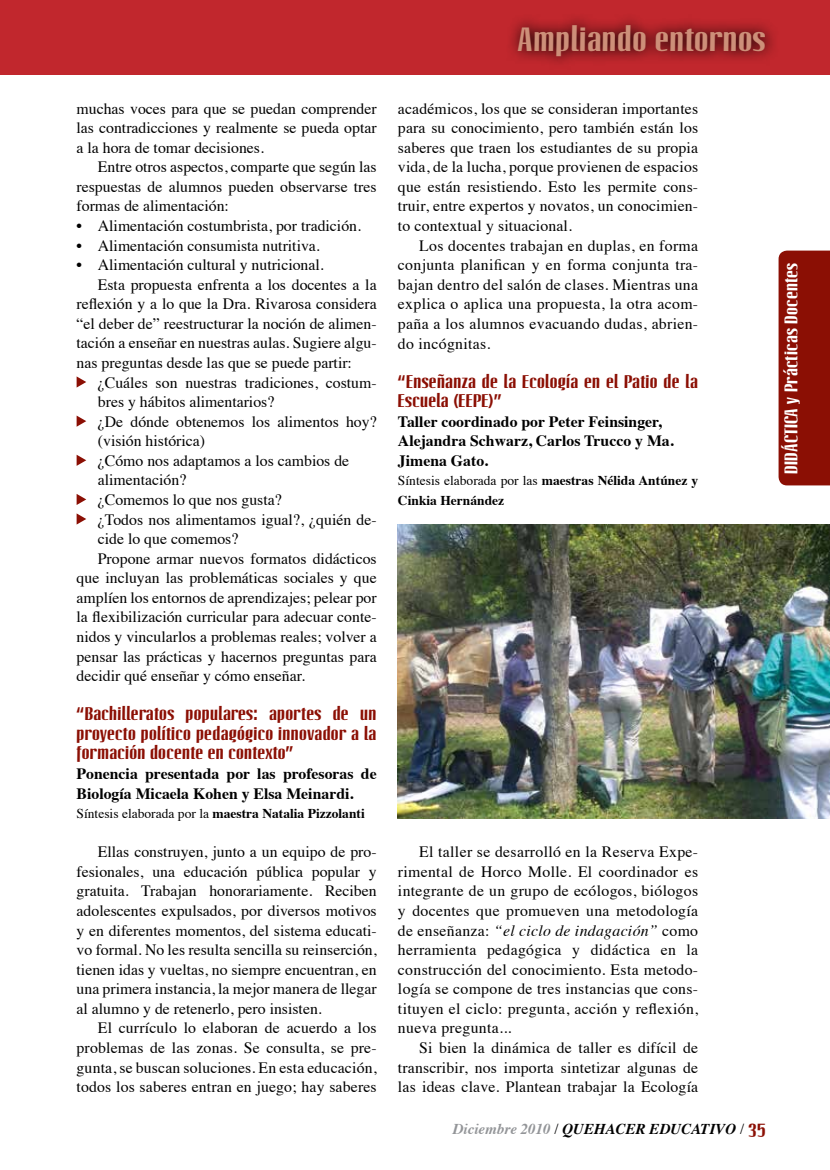
<style>
.page{position:relative;width:830px;height:1170px;background:#fff}
.page>*{position:absolute;margin:0;border:0;box-sizing:border-box;transform-origin:0 0}
.t1{font:700 33px "Linotype Octane";color:#cd8f79}
.t2{font:700 18px/19.5px "Linotype Octane";color:#8b0f04;text-align:justify}
.t3{font:700 18px "Linotype Octane";color:#fff}
.t4{font:15.75px/19.5px "Times";color:#000;text-align:justify}
.t5{font:700 15.75px/19.5px "Times";color:#000}
.t6{font:italic 700 15px "Times";color:#000}
.t7{font:700 13.5px/19.5px "Times";color:#000}
.s1{font-weight:400}
.s2{font-style:italic}
.s3{color:#939598}
.s4{font-weight:400;font-style:normal}
.s5{font-family:"Linotype Octane";font-style:normal;font-size:18px;color:#8b0f04}
</style>
<div class="page">
<div style="left:778px;top:250px;width:51px;height:235px;background:#8b0f04"></div>
<svg style="left:77px;top:376px;width:9px;height:11px"></svg>
<svg style="left:77px;top:416px;width:9px;height:10px"></svg>
<svg style="left:77px;top:455px;width:9px;height:11px"></svg>
<svg style="left:77px;top:494px;width:9px;height:11px"></svg>
<svg style="left:77px;top:513px;width:9px;height:11px"></svg>
<img style="left:398px;top:524px;width:431px;height:294px">
<div style="left:0;top:0;width:829px;height:74px;background:#c1272d"></div>
<svg style="left:511px;top:18px;width:263px;height:46px"></svg>
<p class="t4" style="left:77px;top:97px;width:301px">muchas voces para que se puedan comprender las contradicciones y realmente se pueda optar a la hora de tomar decisiones.</p>
<p class="t4" style="left:77px;top:156px;width:301px;text-indent:21px">Entre otros aspectos, comparte que según las respuestas de alumnos pueden observarse tres formas de alimentación:</p>
<p class="t4" style="left:77px;top:215px;width:286px">• Alimentación costumbrista, por tradición.</p>
<p class="t4" style="left:77px;top:234px;width:245px">• Alimentación consumista nutritiva.</p>
<p class="t4" style="left:77px;top:254px;width:248px">• Alimentación cultural y nutricional.</p>
<p class="t4" style="left:98px;top:273px;width:280px">Esta propuesta enfrenta a los docentes a la</p>
<p class="t4" style="left:77px;top:293px;width:301px">reflexión y a lo que la Dra. Rivarosa considera</p>
<p class="t4" style="left:77px;top:312px;width:301px">“el deber de” reestructurar la noción de alimen-</p>
<p class="t4" style="left:77px;top:332px;width:301px">tación a enseñar en nuestras aulas. Sugiere algu-</p>
<p class="t4" style="left:77px;top:351px;width:277px">nas preguntas desde las que se puede partir:</p>
<p class="t4" style="left:98px;top:371px;width:280px">¿Cuáles son nuestras tradiciones, costum-</p>
<p class="t4" style="left:98px;top:391px;width:178px">bres y hábitos alimentarios?</p>
<p class="t4" style="left:98px;top:410px;width:280px">¿De dónde obtenemos los alimentos hoy?</p>
<p class="t4" style="left:98px;top:430px;width:109px">(visión histórica)</p>
<p class="t4" style="left:98px;top:449px;width:253px">¿Cómo nos adaptamos a los cambios de</p>
<p class="t4" style="left:98px;top:469px;width:90px">alimentación?</p>
<p class="t4" style="left:98px;top:488px;width:185px">¿Comemos lo que nos gusta?</p>
<p class="t4" style="left:98px;top:508px;width:280px">¿Todos nos alimentamos igual?, ¿quién de-</p>
<p class="t4" style="left:98px;top:527px;width:142px">cide lo que comemos?</p>
<p class="t4" style="left:98px;top:547px;width:280px">Propone armar nuevos formatos didácticos</p>
<p class="t4" style="left:77px;top:567px;width:301px">que incluyan las problemáticas sociales y que</p>
<p class="t4" style="left:77px;top:586px;width:301px">amplíen los entornos de aprendizajes; pelear por</p>
<p class="t4" style="left:77px;top:606px;width:301px">la flexibilización curricular para adecuar conte-</p>
<p class="t4" style="left:77px;top:625px;width:301px">nidos y vincularlos a problemas reales; volver a</p>
<p class="t4" style="left:77px;top:645px;width:301px">pensar las prácticas y hacernos preguntas para</p>
<p class="t4" style="left:77px;top:664px;width:230px">decidir qué enseñar y cómo enseñar.</p>
<p class="t2" style="left:77px;top:704px;width:301px">“Bachilleratos populares: aportes de un proyecto político pedagógico innovador a la formación docente en contexto”</p>
<p class="t5" style="left:77px;top:762px;width:301px">Ponencia presentada por las profesoras de<br>Biología Micaela Kohen y Elsa Meinardi.</p>
<p class="t7" style="left:77px;top:802px;width:289px"><span class="s1">Síntesis elaborada por la</span> maestra Natalia Pizzolanti</p>
<p class="t4" style="left:77px;top:840px;width:301px;text-indent:21px">Ellas construyen, junto a un equipo de pro&shy;fesionales, una educación pública popular y gratuita. Trabajan honorariamente. Reciben adolescentes expulsados, por diversos motivos y en diferentes momentos, del sistema educati&shy;vo formal. No les resulta sencilla su reinserción, tienen idas y vueltas, no siempre encuentran, en una primera instancia, la mejor manera de llegar al alumno y de retenerlo, pero insisten.</p>
<p class="t4" style="left:77px;top:1016px;width:301px;text-indent:21px">El currículo lo elaboran de acuerdo a los problemas de las zonas. Se consulta, se pre&shy;gunta, se buscan soluciones. En esta educación, todos los saberes entran en juego; hay saberes</p>
<h1 class="t1" style="left:517px;top:20px;width:250px">Ampliando entornos</h1>
<p class="t4" style="left:398px;top:97px;width:301px">académicos, los que se consideran importantes para su conocimiento, pero también están los saberes que traen los estudiantes de su propia vida, de la lucha, porque provienen de espacios que están resistiendo. Esto les permite cons&shy;truir, entre expertos y novatos, un conocimien&shy;to contextual y situacional.</p>
<p class="t4" style="left:398px;top:234px;width:301px;text-indent:21px">Los docentes trabajan en duplas, en forma conjunta planifican y en forma conjunta tra&shy;bajan dentro del salón de clases. Mientras una explica o aplica una propuesta, la otra acom&shy;paña a los alumnos evacuando dudas, abrien&shy;do incógnitas.</p>
<p class="t2" style="left:398px;top:371px;width:301px">“Enseñanza de la Ecología en el Patio de la<br>Escuela (EEPE)”</p>
<p class="t5" style="left:398px;top:410px;width:277px">Taller coordinado por Peter Feinsinger,<br>Alejandra Schwarz, Carlos Trucco y Ma.<br>Jimena Gato.</p>
<p class="t7" style="left:398px;top:469px;width:301px"><span class="s1">Síntesis elaborada por las</span> maestras Nélida Antúnez y<br>Cinkia Hernández</p>
<p class="t3" style="left:780px;top:474px;width:213px;rotate:-90deg">DIDÁCTICA y Prácticas Docentes</p>
<p class="t4" style="left:398px;top:840px;width:301px;text-indent:21px">El taller se desarrolló en la Reserva Expe&shy;rimental de Horco Molle. El coordinador es integrante de un grupo de ecólogos, biólogos y docentes que promueven una metodología de enseñanza: <span class="s2">“el ciclo de indagación”</span> como herramienta pedagógica y didáctica en la construcción del conocimiento. Esta metodo&shy;logía se compone de tres instancias que cons&shy;tituyen el ciclo: pregunta, acción y reflexión, nueva pregunta...</p>
<p class="t4" style="left:398px;top:1036px;width:301px;text-indent:21px">Si bien la dinámica de taller es difícil de transcribir, nos importa sintetizar algunas de las ideas clave. Plantean trabajar la Ecología</p>
<p class="t6" style="left:452px;top:1114px;width:315px"><span class="s3">Diciembre 2010</span> <span class="s4">/</span> QUEHACER EDUCATIVO <span class="s4">/</span> <span class="s5">35</span></p>
</div>
